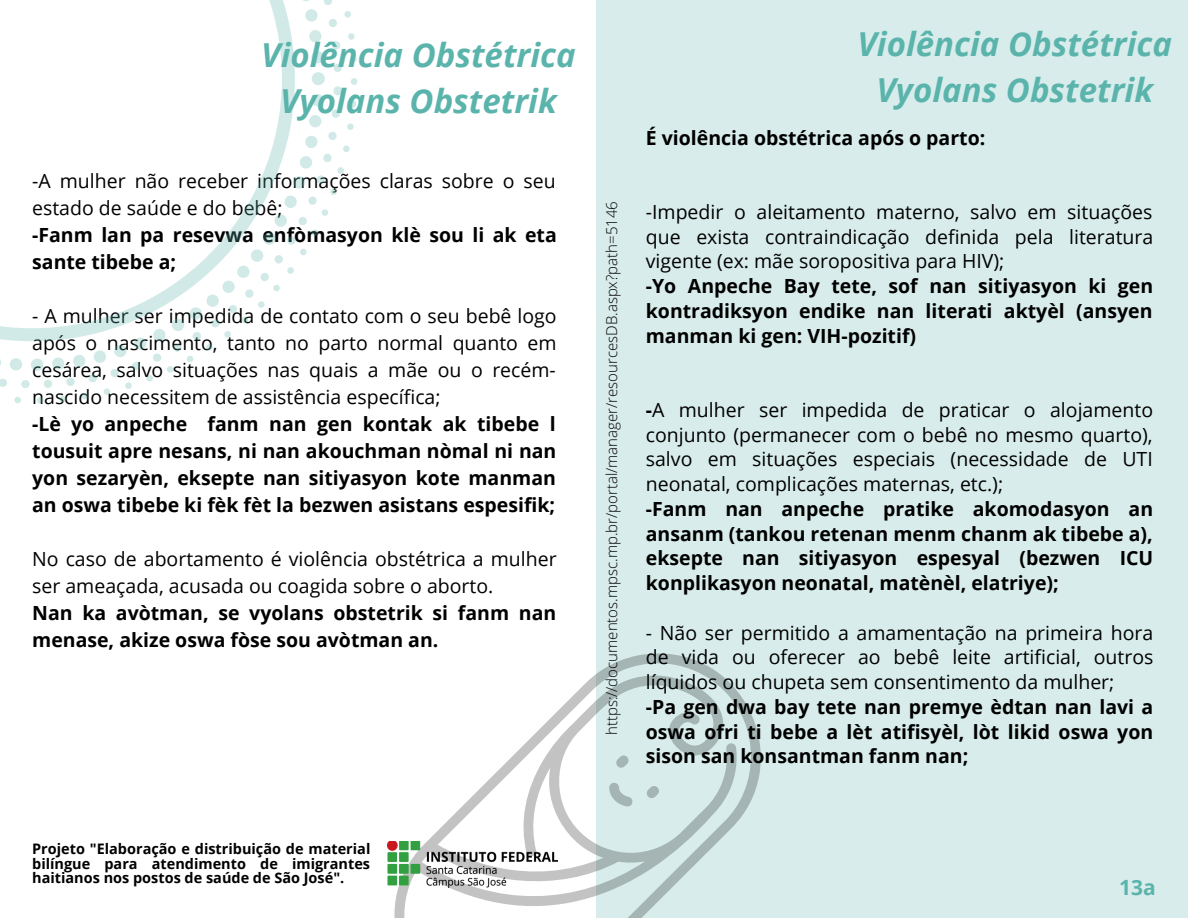
<style>
.page{position:relative;width:1188px;height:918px;background:#fff}
.page>*{position:absolute;margin:0;border:0;box-sizing:border-box;transform-origin:0 0}
.t1{font:italic 700 33px/46.2px "Open Sans";color:#5bb4ac;text-align:center}
.t2{font:700 21px "Open Sans";color:#5bb4ac}
.t3{font:19.5px/24.8px "Open Sans";color:#000;text-align:justify}
.t4{font:700 19.5px/24.8px "Open Sans";color:#000;text-align:justify}
.t5{font:300 15px "Open Sans";color:#000}
.t6{font:700 14.55px/14.7px "Open Sans";color:#000;text-align:justify}
.s1{font-weight:700}
</style>
<div class="page">
<div style="left:596px;top:0;width:592px;height:918px;background:#d8edeb"></div>
<svg style="left:388px;top:653px;width:373px;height:265px"></svg>
<svg style="left:615px;top:755px;width:14px;height:13px"></svg>
<svg style="left:647px;top:783px;width:15px;height:15px"></svg>
<svg style="left:609px;top:783px;width:26px;height:25px"></svg>
<img style="left:387px;top:842px;width:170px;height:46px">
<svg style="left:0;top:0;width:357px;height:404px"></svg>
<h1 class="t1" style="left:261px;top:31px;width:316px">Violência Obstétrica<br>Vyolans Obstetrik</h1>
<p class="t3" style="left:32px;top:167px;width:525px;line-height:27px">-A mulher não receber informações claras sobre o seu estado de saúde e do bebê;</p>
<p class="t4" style="left:32px;top:221px;width:526px;line-height:27px">-Fanm lan pa resevwa enfòmasyon klè sou li ak eta sante tibebe a;</p>
<p class="t3" style="left:32px;top:302px;width:526px;line-height:27px">- A mulher ser impedida de contato com o seu bebê logo após o nascimento, tanto no parto normal quanto em cesárea, salvo situações nas quais a mãe ou o recém&shy;nascido necessitem de assistência específica;</p>
<p class="t4" style="left:32px;top:410px;width:526px;line-height:27px">-Lè yo anpeche fanm nan gen kontak ak tibebe l tousuit apre nesans, ni nan akouchman nòmal ni nan yon sezaryèn, eksepte nan sitiyasyon kote manman an oswa tibebe ki fèk fèt la bezwen asistans espesifik;</p>
<p class="t3" style="left:32px;top:545px;width:526px;line-height:27px">No caso de abortamento é violência obstétrica a mulher ser ameaçada, acusada ou coagida sobre o aborto.</p>
<p class="t4" style="left:32px;top:599px;width:526px;line-height:27px">Nan ka avòtman, se vyolans obstetrik si fanm nan menase, akize oswa fòse sou avòtman an.</p>
<p class="t5" style="left:601px;top:735px;width:535px;rotate:-90deg">https://documentos.mpsc.mp.br/portal/manager/resourcesDB.aspx?path=5146</p>
<h1 class="t1" style="left:858px;top:20px;width:316px">Violência Obstétrica<br>Vyolans Obstetrik</h1>
<p class="t4" style="left:646px;top:125px;width:341px">É violência obstétrica após o parto:</p>
<p class="t3" style="left:646px;top:199px;width:509px">-Impedir o aleitamento materno, salvo em situações que exista contraindicação definida pela literatura vigente (ex: mãe soropositiva para HIV);</p>
<p class="t4" style="left:646px;top:273px;width:509px">-Yo Anpeche Bay tete, sof nan sitiyasyon ki gen kontradiksyon endike nan literati aktyèl (ansyen manman ki gen: VIH-pozitif)</p>
<p class="t3" style="left:646px;top:397px;width:509px"><span class="s1">-</span>A mulher ser impedida de praticar o alojamento conjunto (permanecer com o bebê no mesmo quarto), salvo em situações especiais (necessidade de UTI neonatal, complicações maternas, etc.);</p>
<p class="t4" style="left:646px;top:496px;width:509px">-Fanm nan anpeche pratike akomodasyon an ansanm (tankou retenan menm chanm ak tibebe a), eksepte nan sitiyasyon espesyal (bezwen ICU konplikasyon neonatal, matènèl, elatriye);</p>
<p class="t3" style="left:646px;top:620px;width:509px">- Não ser permitido a amamentação na primeira hora de vida ou oferecer ao bebê leite artificial, outros líquidos ou chupeta sem consentimento da mulher;</p>
<p class="t4" style="left:646px;top:694px;width:509px">-Pa gen dwa bay tete nan premye èdtan nan lavi a oswa ofri ti bebe a lèt atifisyèl, lòt likid oswa yon sison san konsantman fanm nan;</p>
<p class="t6" style="left:32px;top:841px;width:340px">Projeto "Elaboração e distribuição de material bilíngue para atendimento de imigrantes haitianos nos postos de saúde de São José".</p>
<p class="t2" style="left:1119px;top:873px;width:38px">13a</p>
</div>
